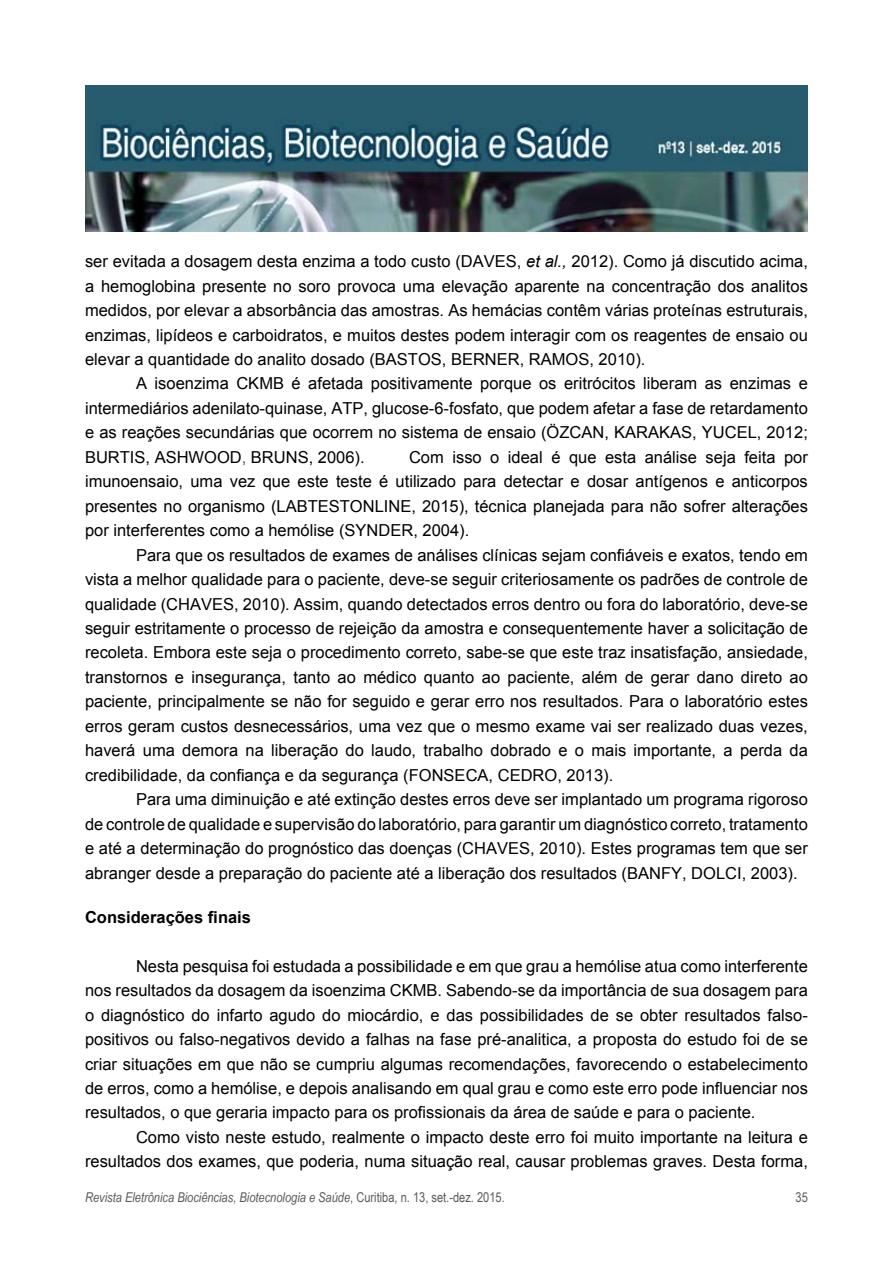
<style>
.page{position:relative;width:893px;height:1263px;background:#fff}
.page>*{position:absolute;margin:0;border:0;box-sizing:border-box;transform-origin:0 0}
.t1{font:16.5px/24.5px "Arial";color:#000;text-align:justify}
.t2{font:700 16.5px "Arial";color:#000}
.t3{font:italic 13.5px "Arial Narrow";color:#58595b}
.t4{font:13.5px "Arial Narrow";color:#58595b}
.s1{font-style:italic}
.s2{color:#505050}
.s3{font-style:normal}
</style>
<div class="page">
<img style="left:85px;top:85px;width:723px;height:146px">
<p class="t1" style="left:85px;top:249px;width:724px">ser evitada a dosagem desta enzima a todo custo (DAVES, <span class="s1">et al.,</span> 2012). Como já discutido acima, a hemoglobina presente no soro provoca uma elevação aparente na concentração dos analitos medidos, por elevar a absorbância das amostras. As hemácias contêm várias proteínas estruturais, enzimas, lipídeos e carboidratos, e muitos destes podem interagir com os reagentes de ensaio ou elevar a quantidade do analito dosado (BASTOS, BERNER, RAMOS, 2010).</p>
<p class="t1" style="left:85px;top:372px;width:724px;text-indent:51px">A isoenzima CKMB é afetada positivamente porque os eritrócitos liberam as enzimas e intermediários adenilato-quinase, ATP, glucose-6-fosfato, que podem afetar a fase de retardamento e as reações secundárias que ocorrem no sistema de ensaio (ÖZCAN, KARAKAS, YUCEL, 2012; BURTIS, ASHWOOD<span class="s2">,</span> BRUNS, 2006).</p>
<p class="t1" style="left:85px;top:445px;width:724px;text-indent:324px">Com isso o ideal é que esta análise seja feita por imunoensaio, uma vez que este teste é utilizado para detectar e dosar antígenos e anticorpos presentes no organismo (LABTESTONLINE, 2015), técnica planejada para não sofrer alterações por interferentes como a hemólise (SYNDER, 2004).</p>
<p class="t1" style="left:85px;top:543px;width:724px;text-indent:51px">Para que os resultados de exames de análises clínicas sejam confiáveis e exatos, tendo em vista a melhor qualidade para o paciente, deve-se seguir criteriosamente os padrões de controle de qualidade (CHAVES, 2010). Assim, quando detectados erros dentro ou fora do laboratório, deve-se seguir estritamente o processo de rejeição da amostra e consequentemente haver a solicitação de recoleta. Embora este seja o procedimento correto, sabe-se que este traz insatisfação, ansiedade, transtornos e insegurança, tanto ao médico quanto ao paciente, além de gerar dano direto ao paciente, principalmente se não for seguido e gerar erro nos resultados. Para o laboratório estes erros geram custos desnecessários, uma vez que o mesmo exame vai ser realizado duas vezes, haverá uma demora na liberação do laudo, trabalho dobrado e o mais importante, a perda da credibilidade, da confiança e da segurança (FONSECA, CEDRO, 2013).</p>
<p class="t1" style="left:85px;top:787px;width:724px;text-indent:51px">Para uma diminuição e até extinção destes erros deve ser implantado um programa rigoroso de controle de qualidade e supervisão do laboratório, para garantir um diagnóstico correto, tratamento e até a determinação do prognóstico das doenças (CHAVES, 2010). Estes programas tem que ser abranger desde a preparação do paciente até a liberação dos resultados (BANFY, DOLCI, 2003).</p>
<p class="t2" style="left:85px;top:906px;width:167px">Considerações finais</p>
<p class="t1" style="left:85px;top:954px;width:724px;text-indent:51px">Nesta pesquisa foi estudada a possibilidade e em que grau a hemólise atua como interferente nos resultados da dosagem da isoenzima CKMB. Sabendo-se da importância de sua dosagem para o diagnóstico do infarto agudo do miocárdio, e das possibilidades de se obter resultados falso&shy;positivos ou falso-negativos devido a falhas na fase pré-analitica, a proposta do estudo foi de se criar situações em que não se cumpriu algumas recomendações, favorecendo o estabelecimento de erros, como a hemólise, e depois analisando em qual grau e como este erro pode influenciar nos resultados, o que geraria impacto para os profissionais da área de saúde e para o paciente.</p>
<p class="t1" style="left:85px;top:1125px;width:724px;text-align:right">Como visto neste estudo, realmente o impacto deste erro foi muito importante na leitura e resultados dos exames, que poderia, numa situação real, causar problemas graves. Desta forma,</p>
<p class="t3" style="left:85px;top:1188px;width:421px">Revista Eletrônica Biociências, Biotecnologia e Saúde<span class="s3">, Curitiba, n. 13, set.-dez. 2015.</span></p>
<p class="t4" style="left:796px;top:1187px;width:14px">35</p>
</div>
